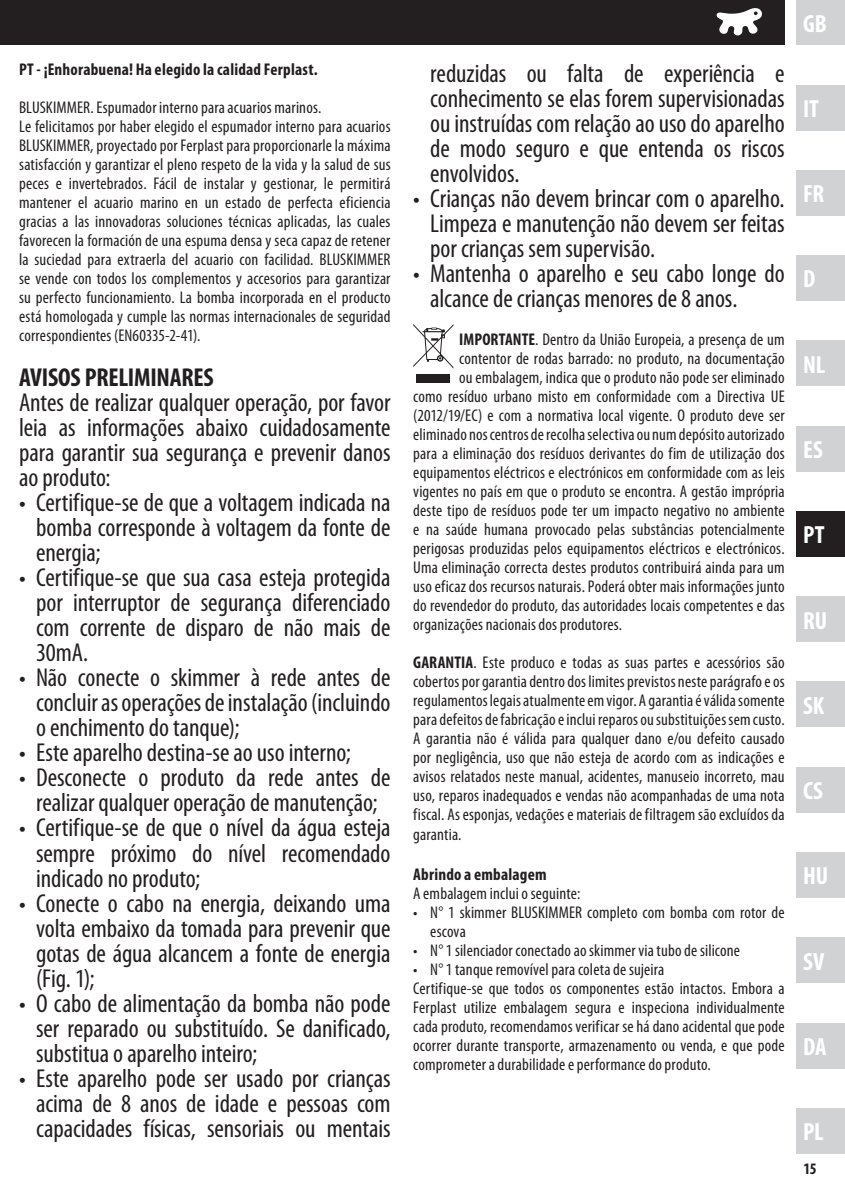
<style>
.page{position:relative;width:845px;height:1194px;background:#fff}
.page>*{position:absolute;margin:0;border:0;box-sizing:border-box;transform-origin:0 0}
.t1{font:condensed 26px/25px "Myriad Pro";letter-spacing:-.005em;color:#231f20;text-align:justify}
.t2{font:700 condensed 26px "Myriad Pro";letter-spacing:-.01em;color:#231f20}
.t3{font:700 condensed 25px "Myriad Pro";letter-spacing:-.005em;color:#fff}
.t4{font:condensed 17px/19px "Myriad Pro";letter-spacing:.01em;color:#231f20}
.t5{font:700 condensed 17px "Myriad Pro";letter-spacing:.015em;color:#231f20}
.t6{font:700 condensed 16px "Myriad Pro";color:#231f20}
.s1{font-weight:700}
</style>
<div class="page">
<div style="left:796px;top:0;width:49px;height:45px;background:#d1d2d4"></div>
<div style="left:796px;top:1107px;width:49px;height:46px;background:#d1d2d4"></div>
<div style="left:796px;top:596px;width:49px;height:45px;background:#d1d2d4"></div>
<div style="left:796px;top:1022px;width:49px;height:46px;background:#d1d2d4"></div>
<div style="left:796px;top:937px;width:49px;height:45px;background:#d1d2d4"></div>
<div style="left:796px;top:852px;width:49px;height:45px;background:#d1d2d4"></div>
<div style="left:796px;top:767px;width:49px;height:45px;background:#d1d2d4"></div>
<div style="left:796px;top:681px;width:49px;height:46px;background:#d1d2d4"></div>
<div style="left:796px;top:426px;width:49px;height:45px;background:#d1d2d4"></div>
<div style="left:796px;top:511px;width:49px;height:45px;background:#231f20"></div>
<div style="left:796px;top:340px;width:49px;height:46px;background:#d1d2d4"></div>
<div style="left:796px;top:255px;width:49px;height:46px;background:#d1d2d4"></div>
<div style="left:796px;top:170px;width:49px;height:45px;background:#d1d2d4"></div>
<div style="left:796px;top:85px;width:49px;height:45px;background:#d1d2d4"></div>
<div style="left:0;top:0;width:784px;height:45px;background:#231f20"></div>
<svg style="left:716px;top:8px;width:46px;height:28px"></svg>
<div style="left:416px;top:374px;width:34px;height:8px;background:#231f20"></div>
<svg style="left:413px;top:324px;width:40px;height:44px"></svg>
<p class="t5" style="left:19px;top:58px;width:300px">PT - ¡Enhorabuena! Ha elegido la calidad Ferplast.</p>
<p class="t4" style="left:19px;top:97px;width:373px">BLUSKIMMER. Espumador interno para acuarios marinos.<br>Le felicitamos por haber elegido el espumador interno para acuarios BLUSKIMMER, proyectado por Ferplast para proporcionarle la máxima satisfacción y garantizar el pleno respeto de la vida y la salud de sus peces e invertebrados. Fácil de instalar y gestionar, le permitirá mantener el acuario marino en un estado de perfecta eficiencia gracias a las innovadoras soluciones técnicas aplicadas, las cuales favorecen la formación de una espuma densa y seca capaz de retener la suciedad para extraerla del acuario con facilidad. BLUSKIMMER se vende con todos los complementos y accesorios para garantizar su perfecto funcionamiento. La bomba incorporada en el producto está homologada y cumple las normas internacionales de seguridad correspondientes (EN60335-2-41).</p>
<h1 class="t2" style="left:19px;top:361px;width:196px">AVISOS PRELIMINARES</h1>
<h1 class="t1" style="left:19px;top:389px;width:373px">Antes de realizar qualquer operação, por favor leia as informações abaixo cuidadosamente para garantir sua segurança e prevenir danos ao produto:</h1>
<h1 class="t1" style="left:36px;top:489px;width:356px;text-indent:-17px">• Certifique-se de que a voltagem indicada na bomba corresponde à voltagem da fonte de energia;</h1>
<h1 class="t1" style="left:36px;top:564px;width:356px;text-indent:-17px">• Certifique-se que sua casa esteja protegida por interruptor de segurança diferenciado com corrente de disparo de não mais de 30mA.</h1>
<h1 class="t1" style="left:36px;top:664px;width:356px;text-indent:-17px">• Não conecte o skimmer à rede antes de concluir as operações de instalação (incluindo o enchimento do tanque);</h1>
<h1 class="t1" style="left:19px;top:739px;width:333px">• Este aparelho destina-se ao uso interno;</h1>
<h1 class="t1" style="left:19px;top:764px;width:373px;text-align:center">• Desconecte o produto da rede antes de realizar qualquer operação de manutenção;</h1>
<h1 class="t1" style="left:36px;top:815px;width:356px;text-indent:-17px">• Certifique-se de que o nível da água esteja sempre próximo do nível recomendado indicado no produto;</h1>
<h1 class="t1" style="left:36px;top:890px;width:356px;text-indent:-17px">• Conecte o cabo na energia, deixando uma volta embaixo da tomada para prevenir que gotas de água alcancem a fonte de energia (Fig. 1);</h1>
<h1 class="t1" style="left:36px;top:990px;width:356px;text-indent:-17px">• O cabo de alimentação da bomba não pode ser reparado ou substituído. Se danificado, substitua o aparelho inteiro;</h1>
<h1 class="t1" style="left:36px;top:1065px;width:356px;text-indent:-17px">• Este aparelho pode ser usado por crianças acima de 8 anos de idade e pessoas com capacidades físicas, sensoriais ou mentais</h1>
<h1 class="t1" style="left:430px;top:60px;width:356px">reduzidas ou falta de experiência e conhecimento se elas forem supervisionadas ou instruídas com relação ao uso do aparelho de modo seguro e que entenda os riscos envolvidos.</h1>
<h1 class="t1" style="left:430px;top:185px;width:356px;text-indent:-17px">• Crianças não devem brincar com o aparelho.<br>Limpeza e manutenção não devem ser feitas por crianças sem supervisão.</h1>
<h1 class="t1" style="left:430px;top:260px;width:356px;text-indent:-17px">• Mantenha o aparelho e seu cabo longe do alcance de crianças menores de 8 anos.</h1>
<p class="t4" style="left:459px;top:329px;width:327px"><span class="s1">IMPORTANTE</span>. Dentro da União Europeia, a presença de um</p>
<p class="t4" style="left:459px;top:348px;width:327px">contentor de rodas barrado: no produto, na documentação</p>
<p class="t4" style="left:459px;top:367px;width:327px">ou embalagem, indica que o produto não pode ser eliminado</p>
<p class="t4" style="left:413px;top:386px;width:373px">como resíduo urbano misto em conformidade com a Directiva UE</p>
<p class="t4" style="left:413px;top:405px;width:373px">(2012/19/EC) e com a normativa local vigente. O produto deve ser</p>
<p class="t4" style="left:413px;top:424px;width:373px">eliminado nos centros de recolha selectiva ou num depósito autorizado</p>
<p class="t4" style="left:413px;top:443px;width:373px">para a eliminação dos resíduos derivantes do fim de utilização dos</p>
<p class="t4" style="left:413px;top:462px;width:373px">equipamentos eléctricos e electrónicos em conformidade com as leis</p>
<p class="t4" style="left:413px;top:481px;width:373px">vigentes no país em que o produto se encontra. A gestão imprópria</p>
<p class="t4" style="left:413px;top:500px;width:373px">deste tipo de resíduos pode ter um impacto negativo no ambiente</p>
<p class="t4" style="left:413px;top:519px;width:373px">e na saúde humana provocado pelas substâncias potencialmente</p>
<p class="t4" style="left:413px;top:538px;width:373px">perigosas produzidas pelos equipamentos eléctricos e electrónicos.</p>
<p class="t4" style="left:413px;top:557px;width:373px">Uma eliminação correcta destes produtos contribuirá ainda para um</p>
<p class="t4" style="left:413px;top:576px;width:373px">uso eficaz dos recursos naturais. Poderá obter mais informações junto</p>
<p class="t4" style="left:413px;top:595px;width:373px">do revendedor do produto, das autoridades locais competentes e das</p>
<p class="t4" style="left:413px;top:614px;width:210px">organizações nacionais dos produtores.</p>
<p class="t4" style="left:413px;top:652px;width:373px;text-align:justify"><span class="s1">GARANTIA</span>. Este produco e todas as suas partes e acessórios são cobertos por garantia dentro dos limites previstos neste parágrafo e os regulamentos legais atualmente em vigor. A garantia é válida somente para defeitos de fabricação e inclui reparos ou substituições sem custo.<br>A garantia não é válida para qualquer dano e/ou defeito causado por negligência, uso que não esteja de acordo com as indicações e avisos relatados neste manual, acidentes, manuseio incorreto, mau uso, reparos inadequados e vendas não acompanhadas de uma nota fiscal. As esponjas, vedações e materiais de filtragem são excluídos da garantia.</p>
<p class="t5" style="left:413px;top:863px;width:135px">Abrindo a embalagem</p>
<p class="t4" style="left:413px;top:883px;width:169px">A embalagem inclui o seguinte:</p>
<p class="t4" style="left:430px;top:902px;width:356px;text-indent:-17px">• N° 1 skimmer BLUSKIMMER completo com bomba com rotor de escova</p>
<p class="t4" style="left:413px;top:940px;width:328px">• N° 1 silenciador conectado ao skimmer via tubo de silicone</p>
<p class="t4" style="left:413px;top:959px;width:373px">• N° 1 tanque removível para coleta de sujeira<br>Certifique-se que todos os componentes estão intactos. Embora a Ferplast utilize embalagem segura e inspeciona individualmente cada produto, recomendamos verificar se há dano acidental que pode ocorrer durante transporte, armazenamento ou venda, e que pode comprometer a durabilidade e performance do produto.</p>
<h2 class="t3" style="left:803px;top:8px;width:25px">GB</h2>
<h2 class="t3" style="left:803px;top:93px;width:17px">IT</h2>
<h2 class="t3" style="left:803px;top:178px;width:23px">FR</h2>
<h2 class="t3" style="left:803px;top:263px;width:14px">D</h2>
<h2 class="t3" style="left:803px;top:349px;width:24px">NL</h2>
<h2 class="t3" style="left:803px;top:434px;width:21px">ES</h2>
<h2 class="t3" style="left:803px;top:519px;width:23px">PT</h2>
<h2 class="t3" style="left:803px;top:604px;width:26px">RU</h2>
<h2 class="t3" style="left:803px;top:689px;width:23px">SK</h2>
<h2 class="t3" style="left:803px;top:775px;width:21px">CS</h2>
<h2 class="t3" style="left:803px;top:860px;width:27px">HU</h2>
<h2 class="t3" style="left:803px;top:945px;width:23px">SV</h2>
<h2 class="t3" style="left:803px;top:1030px;width:25px">DA</h2>
<h2 class="t3" style="left:803px;top:1115px;width:22px">PL</h2>
<p class="t6" style="left:803px;top:1158px;width:15px">15</p>
</div>
